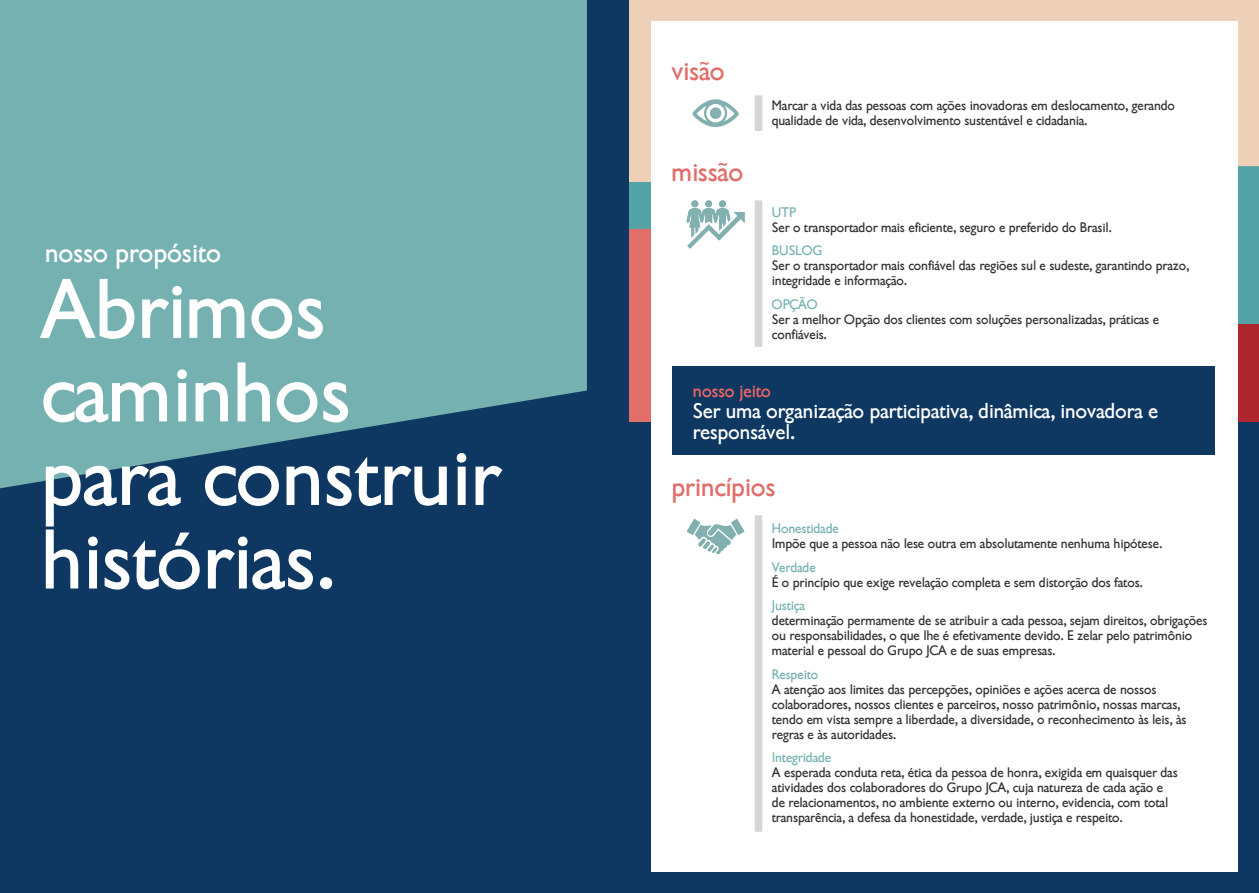
<style>
.page{position:relative;width:1259px;height:893px;background:#fff}
.page>*{position:absolute;margin:0;border:0;box-sizing:border-box;transform-origin:0 0}
.t1{font:83.55px/83.6px "Gibson";color:#fff}
.t2{font:27.3px "Gibson";color:#fff}
.t3{font:27px "Gibson";color:#e16e6a}
.t4{font:21px/21px "Gibson";color:#fff}
.t5{font:18px "Gibson";color:#f16664}
.t6{font:13.5px/15px "Gibson";color:#323232}
.t7{font:13.5px "Gibson";color:#76b1b2}
</style>
<div class="page">
<div style="left:0;top:0;width:646px;height:893px;background:#0e3862"></div>
<svg style="left:0;top:0;width:587px;height:488px;background:#6ba4aa"></svg>
<div style="left:629px;top:0;width:630px;height:893px;background:#edd0b7"></div>
<svg style="left:1237px;top:70px;width:22px;height:254px;fill:#54a3a6"></svg>
<div style="left:629px;top:182px;width:88px;height:241px;background:#54a3a6"></div>
<div style="left:629px;top:229px;width:182px;height:194px;background:#e06e69"></div>
<div style="left:1218px;top:324px;width:41px;height:99px;background:#b0262e"></div>
<div style="left:629px;top:423px;width:630px;height:470px;background:#0e3862"></div>
<div style="left:651px;top:21px;width:586px;height:851px;background:#fff"></div>
<svg style="left:692px;top:99px;width:47px;height:28px"></svg>
<div style="left:710px;top:107px;width:11px;height:12px;background:#82b0b0;border-radius:50%"></div>
<svg style="left:686px;top:200px;width:58px;height:49px"></svg>
<div style="left:691px;top:200px;width:7px;height:7px;background:#82b0b0;border-radius:50%"></div>
<div style="left:705px;top:200px;width:7px;height:7px;background:#82b0b0;border-radius:50%"></div>
<div style="left:719px;top:200px;width:7px;height:7px;background:#82b0b0;border-radius:50%"></div>
<svg style="left:686px;top:519px;width:58px;height:35px"></svg>
<div style="left:755px;top:95px;width:7px;height:36px;background:#d6d5d5"></div>
<div style="left:755px;top:200px;width:7px;height:147px;background:#d6d5d5"></div>
<div style="left:755px;top:515px;width:7px;height:317px;background:#d6d5d5"></div>
<div style="left:672px;top:366px;width:542px;height:89px;background:#0e3862"></div>
<h2 class="t2" style="left:45px;top:237px;width:178px">nosso propósito</h2>
<h1 class="t1" style="left:43px;top:268px;width:461px">Abrimos caminhos para construir histórias.</h1>
<h3 class="t3" style="left:672px;top:55px;width:55px">visão</h3>
<h3 class="t3" style="left:672px;top:156px;width:73px">missão</h3>
<p class="t6" style="left:772px;top:98px;width:404px">Marcar a vida das pessoas com ações inovadoras em deslocamento, gerando qualidade de vida, desenvolvimento sustentável e cidadania.</p>
<p class="t7" style="left:772px;top:204px;width:25px">UTP</p>
<p class="t6" style="left:772px;top:220px;width:341px">Ser o transportador mais eficiente, seguro e preferido do Brasil.</p>
<p class="t7" style="left:772px;top:243px;width:52px">BUSLOG</p>
<p class="t6" style="left:772px;top:258px;width:419px">Ser o transportador mais confiável das regiões sul e sudeste, garantindo prazo, integridade e informação.</p>
<p class="t7" style="left:772px;top:296px;width:47px">OPÇÃO</p>
<p class="t6" style="left:772px;top:312px;width:388px">Ser a melhor Opção dos clientes com soluções personalizadas, práticas e confiáveis.</p>
<h3 class="t5" style="left:693px;top:380px;width:79px">nosso jeito</h3>
<h3 class="t4" style="left:693px;top:400px;width:467px">Ser uma organização participativa, dinâmica, inovadora e responsável.</h3>
<h3 class="t3" style="left:672px;top:471px;width:105px">princípios</h3>
<p class="t7" style="left:772px;top:520px;width:68px">Honestidade</p>
<p class="t6" style="left:772px;top:536px;width:392px">Impõe que a pessoa não lese outra em absolutamente nenhuma hipótese.</p>
<p class="t7" style="left:772px;top:559px;width:45px">Verdade</p>
<p class="t6" style="left:772px;top:574px;width:372px">É o princípio que exige revelação completa e sem distorção dos fatos.</p>
<p class="t7" style="left:772px;top:597px;width:34px">Justiça</p>
<p class="t6" style="left:772px;top:613px;width:437px">determinação permamente de se atribuir a cada pessoa, sejam direitos, obrigações ou responsabilidades, o que lhe é efetivamente devido. E zelar pelo patrimônio material e pessoal do Grupo JCA e de suas empresas.</p>
<p class="t7" style="left:772px;top:666px;width:48px">Respeito</p>
<p class="t6" style="left:772px;top:681px;width:416px">A atenção aos limites das percepções, opiniões e ações acerca de nossos colaboradores, nossos clientes e parceiros, nosso patrimônio, nossas marcas, tendo em vista sempre a liberdade, a diversidade, o reconhecimento às leis, às regras e às autoridades.</p>
<p class="t7" style="left:772px;top:749px;width:61px">Integridade</p>
<p class="t6" style="left:772px;top:765px;width:407px">A esperada conduta reta, ética da pessoa de honra, exigida em quaisquer das atividades dos colaboradores do Grupo JCA, cuja natureza de cada ação e de relacionamentos, no ambiente externo ou interno, evidencia, com total transparência, a defesa da honestidade, verdade, justiça e respeito.</p>
</div>
